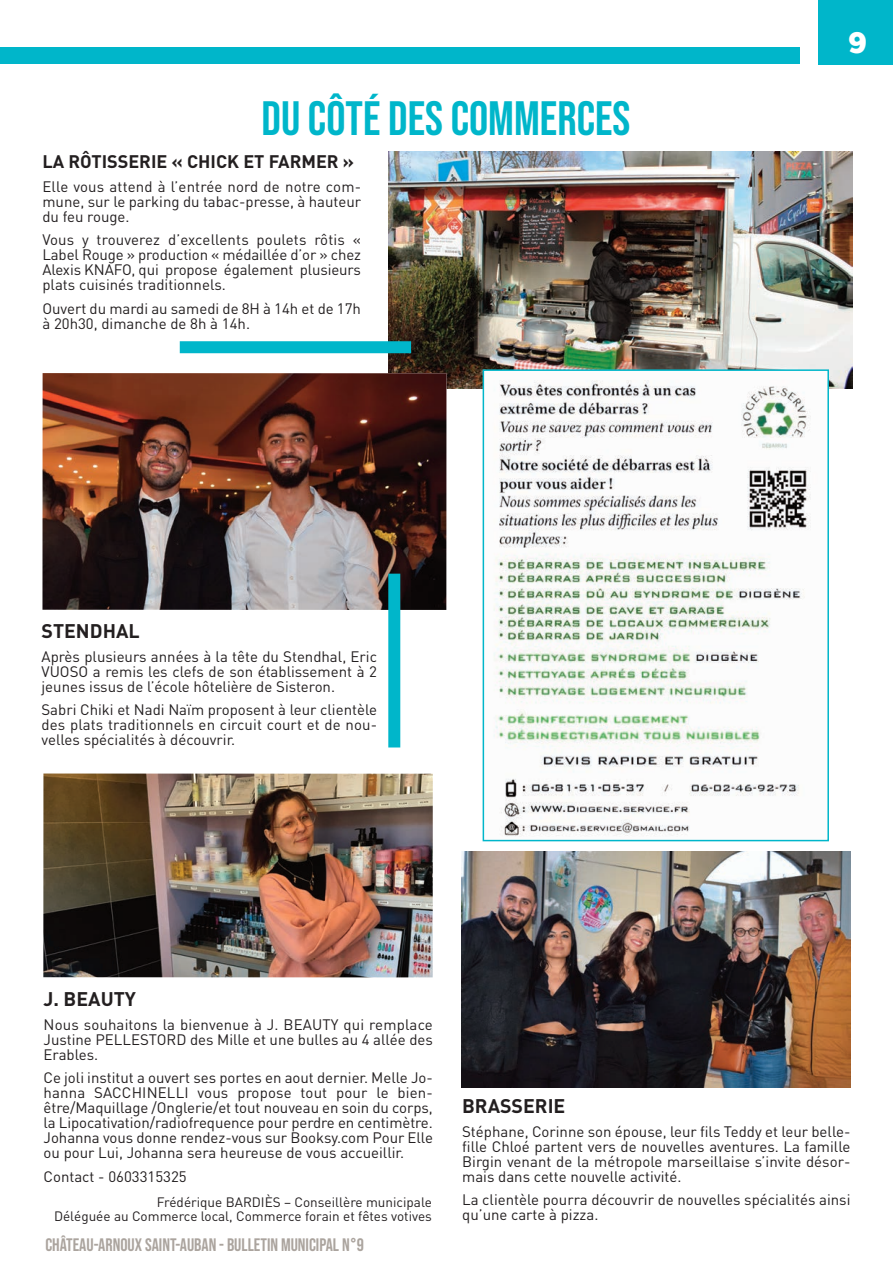
<style>
.page{position:relative;width:893px;height:1263px;background:#fff}
.page>*{position:absolute;margin:0;border:0;box-sizing:border-box;transform-origin:0 0}
.t1{font:48px "Bebas Neue";color:#00b6ca}
.t2{font:30px "Chunk Five Ex";color:#fff}
.t3{font:700 19.5px "DIN";color:#231f20}
.t4{font:18px "Bebas Neue";color:#aba49e}
.t5{font:700 18px "DIN";color:#231f20}
.t6{font:15px/15px "DIN";color:#231f20;text-align:justify}
.t7{font:13.5px/13.5px "DIN";color:#231f20;text-align:right}
</style>
<div class="page">
<div style="left:818px;top:0;width:75px;height:65px;background:#00b6ca"></div>
<div style="left:0;top:47px;width:800px;height:17px;background:#00b6ca"></div>
<img style="left:388px;top:152px;width:464px;height:236px">
<img style="left:461px;top:851px;width:389px;height:237px">
<img style="left:42px;top:373px;width:404px;height:237px">
<img style="left:486px;top:372px;width:340px;height:464px">
<div style="left:483px;top:369px;width:346px;height:472px;border:2px solid #00b6ca"></div>
<div style="left:180px;top:341px;width:231px;height:12px;background:#00b6ca"></div>
<div style="left:388px;top:574px;width:12px;height:173px;background:#00b6ca"></div>
<img style="left:43px;top:773px;width:390px;height:204px">
<h1 class="t1" style="left:261px;top:92px;width:370px">DU CÔTÉ DES COMMERCES</h1>
<p class="t5" style="left:42px;top:155px;width:313px">LA RÔTISSERIE « CHICK ET FARMER »</p>
<p class="t6" style="left:42px;top:180px;width:320px">Elle vous attend à l’entrée nord de notre com&shy;mune, sur le parking du tabac-presse, à hauteur du feu rouge.</p>
<p class="t6" style="left:42px;top:234px;width:320px">Vous y trouverez d’excellents poulets rôtis « Label Rouge » production « médaillée d’or » chez Alexis KNAFO, qui propose également plusieurs plats cuisinés traditionnels.</p>
<p class="t6" style="left:42px;top:302px;width:320px">Ouvert du mardi au samedi de 8H à 14h et de 17h à 20h30, dimanche de 8h à 14h.</p>
<h3 class="t3" style="left:42px;top:625px;width:100px">STENDHAL</h3>
<p class="t6" style="left:42px;top:651px;width:337px">Après plusieurs années à la tête du Stendhal, Eric VUOSO a remis les clefs de son établissement à 2 jeunes issus de l’école hôtelière de Sisteron.</p>
<p class="t6" style="left:42px;top:704px;width:337px">Sabri Chiki et Nadi Naïm proposent à leur clientèle des plats traditionnels en circuit court et de nou&shy;velles spécialités à découvrir.</p>
<h2 class="t2" style="left:849px;top:30px;width:19px">9</h2>
<h3 class="t3" style="left:44px;top:992px;width:94px">J. BEAUTY</h3>
<p class="t6" style="left:44px;top:1018px;width:391px">Nous souhaitons la bienvenue à J. BEAUTY qui remplace Justine PELLESTORD des Mille et une bulles au 4 allée des Erables.</p>
<p class="t6" style="left:44px;top:1072px;width:391px">Ce joli institut a ouvert ses portes en aout dernier. Melle Jo&shy;hanna SACCHINELLI vous propose tout pour le bien&shy;être/Maquillage /Onglerie/et tout nouveau en soin du corps, la Lipocativation/radiofrequence pour perdre en centimètre.<br>Johanna vous donne rendez-vous sur Booksy.com Pour Elle ou pour Lui, Johanna sera heureuse de vous accueillir.</p>
<p class="t6" style="left:44px;top:1170px;width:145px">Contact - 0603315325</p>
<p class="t7" style="left:54px;top:1197px;width:379px">Frédérique BARDIÈS – Conseillère municipale<br>Déléguée au Commerce local, Commerce forain et fêtes votives</p>
<p class="t4" style="left:45px;top:1235px;width:320px">CHÂTEAU-ARNOUX SAINT-AUBAN - BULLETIN MUNICIPAL N°9</p>
<h3 class="t3" style="left:462px;top:1099px;width:105px">BRASSERIE</h3>
<p class="t6" style="left:462px;top:1126px;width:390px">Stéphane, Corinne son épouse, leur fils Teddy et leur belle&shy;fille Chloé partent vers de nouvelles aventures. La famille Birgin venant de la métropole marseillaise s’invite désor&shy;mais dans cette nouvelle activité.</p>
<p class="t6" style="left:462px;top:1194px;width:390px">La clientèle pourra découvrir de nouvelles spécialités ainsi qu’une carte à pizza.</p>
</div>
